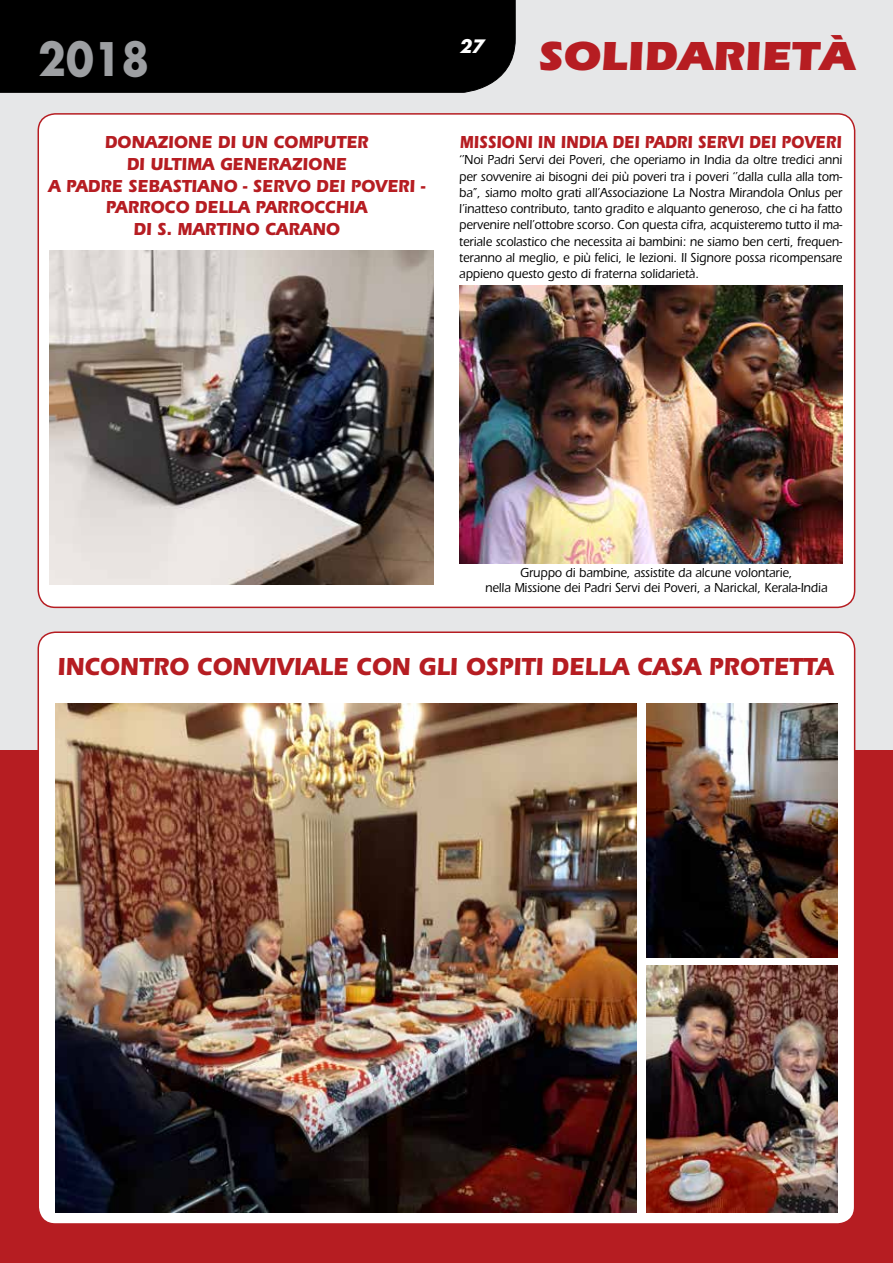
<style>
.page{position:relative;width:893px;height:1263px;background:#fff}
.page>*{position:absolute;margin:0;border:0;box-sizing:border-box;transform-origin:0 0}
.t1{font:700 45px "Futura";color:#9d9fa2;scale:.9 1}
.t2{font:900 42px "Itc Eras";color:#b61d22}
.t3{font:700 25.5px "Itc Eras";color:#b61d22;scale:.9 1}
.t4{font:700 18px/21.6px "Itc Eras";color:#b61d22;text-align:center;scale:.9 1}
.t5{font:700 18px "Itc Eras";color:#b61d22;scale:.84 1}
.t6{font:italic 700 18px "Futura";color:#fff}
.t7{font:500 13.5px/16.2px "Itc Eras";color:#000;text-align:center;scale:.9 1}
</style>
<div class="page">
<div style="left:0;top:0;width:893px;height:753px;background:#e6e7e8"></div>
<div style="left:0;top:0;width:516px;height:93px;background:#000"></div>
<div style="left:0;top:750px;width:893px;height:513px;background:#b61d22"></div>
<div style="left:38px;top:114px;width:817px;height:493px;background:#fff;border-radius:17px"></div>
<div style="left:38px;top:632px;width:817px;height:592px;background:#fff;border-radius:17px"></div>
<img style="left:49px;top:251px;width:385px;height:334px">
<img style="left:55px;top:703px;width:581px;height:509px">
<img style="left:646px;top:703px;width:191px;height:255px">
<img style="left:646px;top:965px;width:191px;height:247px">
<img style="left:459px;top:286px;width:383px;height:277px">
<h1 class="t1" style="left:38px;top:27px;width:125px">2018</h1>
<h2 class="t2" style="left:537px;top:32px;width:319px">SOLIDARIETÀ</h2>
<h3 class="t6" style="left:459px;top:33px;width:26px">27</h3>
<h3 class="t4" style="left:48px;top:132px;width:420px">DONAZIONE DI UN COMPUTER<br>DI ULTIMA GENERAZIONE<br>A PADRE SEBASTIANO - SERVO DEI POVERI -<br>PARROCO DELLA PARROCCHIA<br>DI S. MARTINO CARANO</h3>
<h3 class="t5" style="left:460px;top:132px;width:456px">MISSIONI IN INDIA DEI PADRI SERVI DEI POVERI</h3>
<p class="t7" style="left:459px;top:152px;width:427px;text-align:justify">‘’Noi Padri Servi dei Poveri, che operiamo in India da oltre tredici anni per sovvenire ai bisogni dei più poveri tra i poveri ‘’dalla culla alla tom&shy;ba’’, siamo molto grati all’Associazione La Nostra Mirandola Onlus per l’inatteso contributo, tanto gradito e alquanto generoso, che ci ha fatto pervenire nell’ottobre scorso. Con questa cifra, acquisteremo tutto il ma&shy;teriale scolastico che necessita ai bambini: ne siamo ben certi, frequen&shy;teranno al meglio, e più felici, le lezioni. Il Signore possa ricompensare appieno questo gesto di fraterna solidarietà.</p>
<p class="t7" style="left:485px;top:566px;width:382px;line-height:15px">Gruppo di bambine, assistite da alcune volontarie,<br>nella Missione dei Padri Servi dei Poveri, a Narickal, Kerala-India</p>
<h3 class="t3" style="left:57px;top:652px;width:864px">INCONTRO CONVIVIALE CON GLI OSPITI DELLA CASA PROTETTA</h3>
</div>
